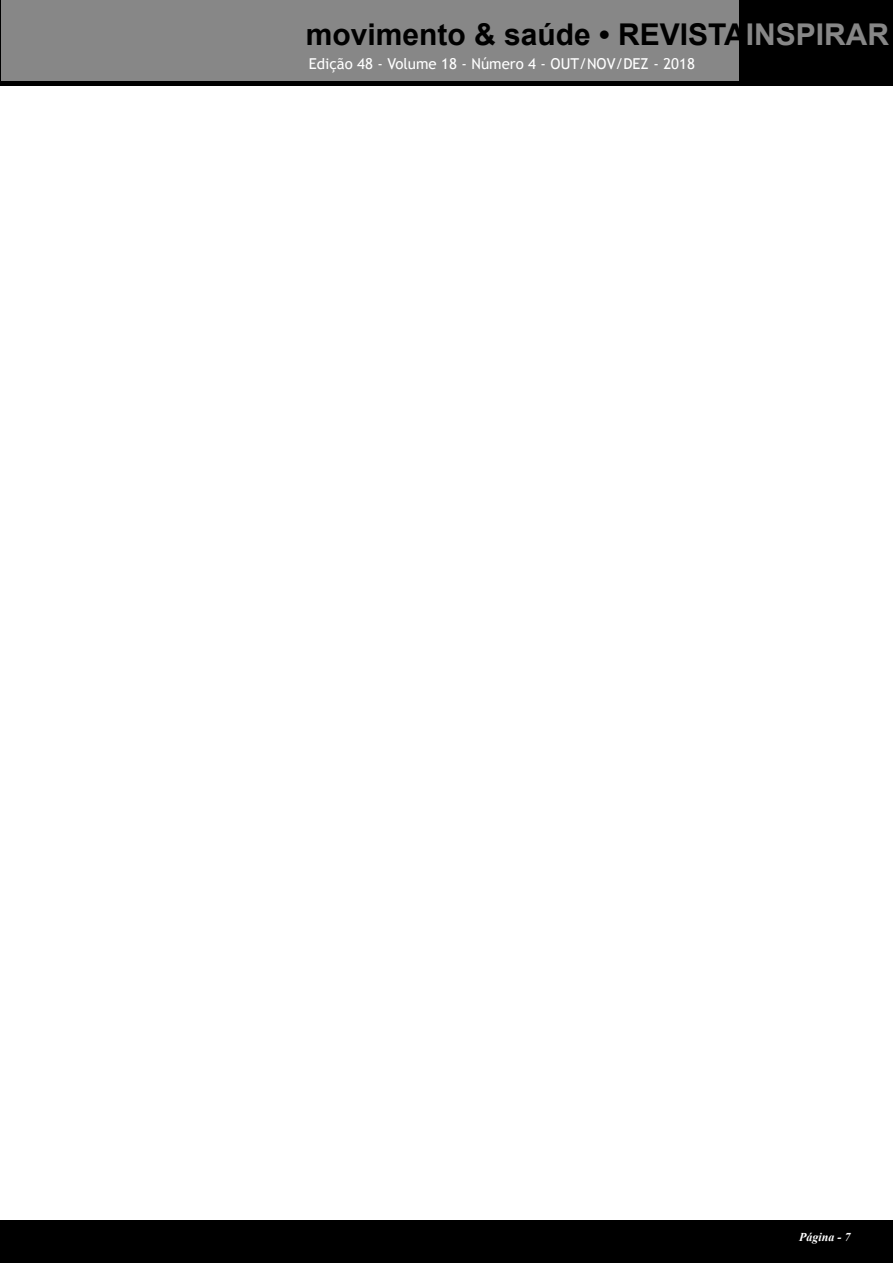
<style>
.page{position:relative;width:893px;height:1263px;background:#fff}
.page>*{position:absolute;margin:0;border:0;box-sizing:border-box;transform-origin:0 0}
.t1{font:700 30px "Arial";color:#000}
.t2{font:15px "Trebuchet MS";color:#fff}
.t3{font:italic 700 12px "Times New Roman";color:#fff}
.s1{color:#878787}
</style>
<div class="page">
<div style="left:0;top:1220px;width:893px;height:43px;background:#000"></div>
<div style="left:0;top:0;width:893px;height:85px;background:#000"></div>
<div style="left:2px;top:0;width:737px;height:80px;background:#878787"></div>
<h1 class="t1" style="left:306px;top:14px;width:585px">movimento &amp; saúde • REVISTA<span class="s1">INSPIRAR</span></h1>
<p class="t2" style="left:309px;top:55px;width:388px">Edição 48 - Volume 18 - Número 4 - OUT/NOV/DEZ - 2018</p>
<p class="t3" style="left:799px;top:1229px;width:53px">Página - 7</p>
</div>
